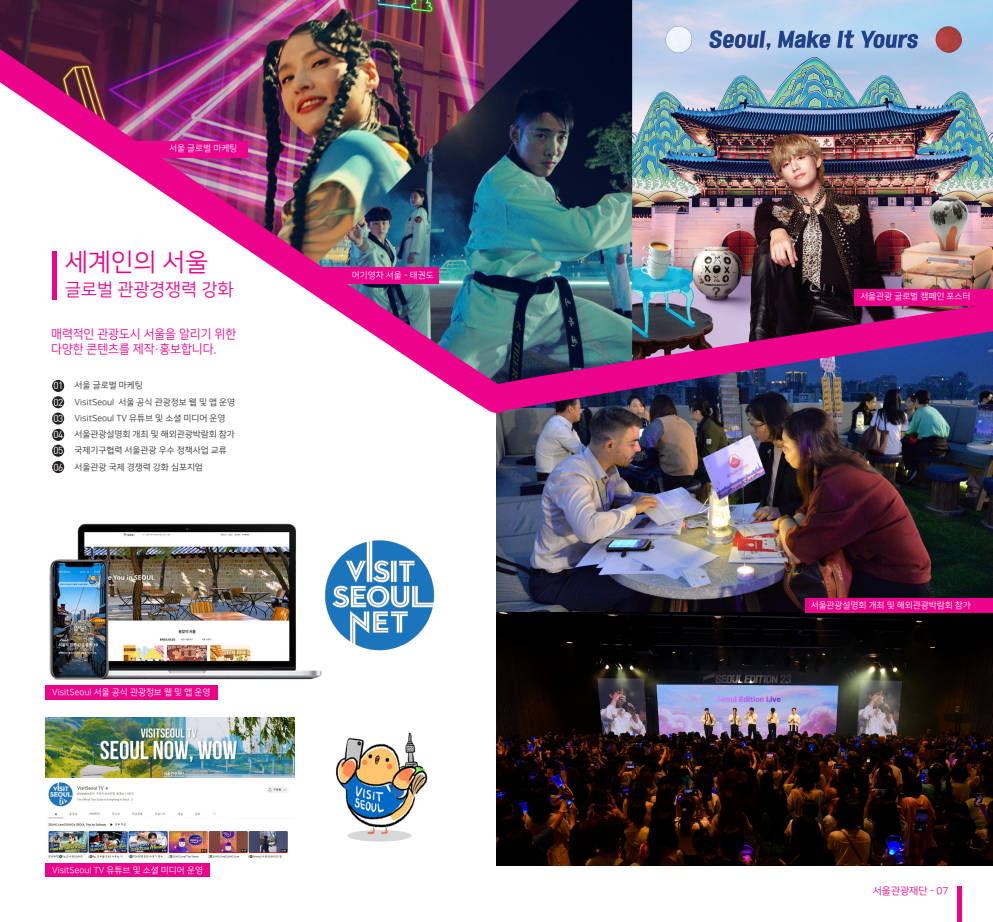
<style>
.page{position:relative;width:993px;height:922px;background:#fff}
.page>*{position:absolute;margin:0;border:0;box-sizing:border-box;transform-origin:0 0}
.t1{font:25px "Nanum Square OTFR";color:#ed028c}
.t2{font:17.5px "Nanum Square OTFR";color:#ed028c}
.t3{font:12.5px "Nanum Square OTFR";color:#ed028c;scale:.95 1}
.t4{font:10px "Dinreg";letter-spacing:-.03em;color:#fff}
.t5{font:10px "Nanum Square OTFR";color:#ed028c}
.t6{font:8.75px "Nanum Square OTFR";color:#312f30}
.t7{font:8.75px "Nanum Square OTFR";color:#fff}
</style>
<div class="page">
<img style="left:496px;top:403px;width:496px;height:462px">
<img style="left:45px;top:717px;width:249px;height:141px">
<img style="left:49px;top:523px;width:273px;height:169px">
<img style="left:0;top:0;width:310px;height:21px">
<div style="left:45px;top:684px;width:172px;height:15px;background:#ed028c"></div>
<div style="left:45px;top:863px;width:164px;height:13px;background:#ed028c"></div>
<img style="left:310px;top:0;width:322px;height:21px">
<div style="left:805px;top:597px;width:187px;height:15px;background:#ed028c"></div>
<div style="left:52px;top:396px;width:12px;height:12px;background:#231f20;border-radius:50%"></div>
<div style="left:52px;top:412px;width:12px;height:12px;background:#231f20;border-radius:50%"></div>
<div style="left:52px;top:444px;width:12px;height:12px;background:#231f20;border-radius:50%"></div>
<div style="left:52px;top:429px;width:12px;height:12px;background:#231f20;border-radius:50%"></div>
<div style="left:52px;top:461px;width:12px;height:12px;background:#231f20;border-radius:50%"></div>
<img style="left:320px;top:536px;width:118px;height:118px;border-radius:59px">
<div style="left:347px;top:829px;width:64px;height:12px;background:#d6d7d9;border-radius:50%"></div>
<img style="left:320px;top:724px;width:118px;height:118px;border-radius:59px">
<hr style="left:957px;top:886px;width:4px;height:35px;background:#ed028c">
<img style="left:0;top:21px;width:992px;height:382px">
<div style="left:52px;top:251px;width:5px;height:48px;background:#ed028c"></div>
<div style="left:320px;top:267px;width:118px;height:17px;background:#ed028c"></div>
<div style="left:854px;top:289px;width:138px;height:16px;background:#ed028c"></div>
<p class="t7" style="left:169px;top:144px;width:70px">서울 글로벌 마케팅</p>
<p class="t1" style="left:65px;top:249px;width:144px">세계인의 서울</p>
<p class="t2" style="left:65px;top:280px;width:170px">글로벌 관광경쟁력 강화</p>
<p class="t3" style="left:51px;top:327px;width:196px">매력적인 관광도시 서울을 알리기 위한</p>
<p class="t3" style="left:51px;top:342px;width:175px">다양한 콘텐츠를 제작·홍보합니다.</p>
<p class="t6" style="left:75px;top:381px;width:70px">서울 글로벌 마케팅</p>
<p class="t6" style="left:75px;top:397px;width:162px">VisitSeoul 서울 공식 관광정보 웹 및 앱 운영</p>
<p class="t6" style="left:75px;top:413px;width:152px">VisitSeoul TV 유튜브 및 소셜 미디어 운영</p>
<p class="t6" style="left:75px;top:430px;width:162px">서울관광설명회 개최 및 해외관광박람회 참가</p>
<p class="t6" style="left:75px;top:446px;width:154px">국제기구협력 서울관광 우수 정책사업 교류</p>
<p class="t6" style="left:75px;top:462px;width:130px">서울관광 국제 경쟁력 강화 심포지엄</p>
<p class="t4" style="left:53px;top:379px;width:12px">01</p>
<p class="t4" style="left:53px;top:396px;width:12px">02</p>
<p class="t4" style="left:53px;top:412px;width:12px">03</p>
<p class="t4" style="left:53px;top:428px;width:12px">04</p>
<p class="t4" style="left:53px;top:444px;width:12px">05</p>
<p class="t4" style="left:53px;top:461px;width:12px">06</p>
<p class="t7" style="left:52px;top:687px;width:160px">VisitSeoul 서울 공식 관광정보 웹 및 앱 운영</p>
<p class="t7" style="left:52px;top:865px;width:152px">VisitSeoul TV 유튜브 및 소셜 미디어 운영</p>
<p class="t7" style="left:351px;top:270px;width:83px">어기영차 서울 - 태권도</p>
<p class="t7" style="left:860px;top:292px;width:111px">서울관광 글로벌 캠페인 포스터</p>
<p class="t7" style="left:810px;top:600px;width:162px">서울관광설명회 개최 및 해외관광박람회 참가</p>
<p class="t5" style="left:872px;top:885px;width:77px">서울관광재단 - 07</p>
</div>
